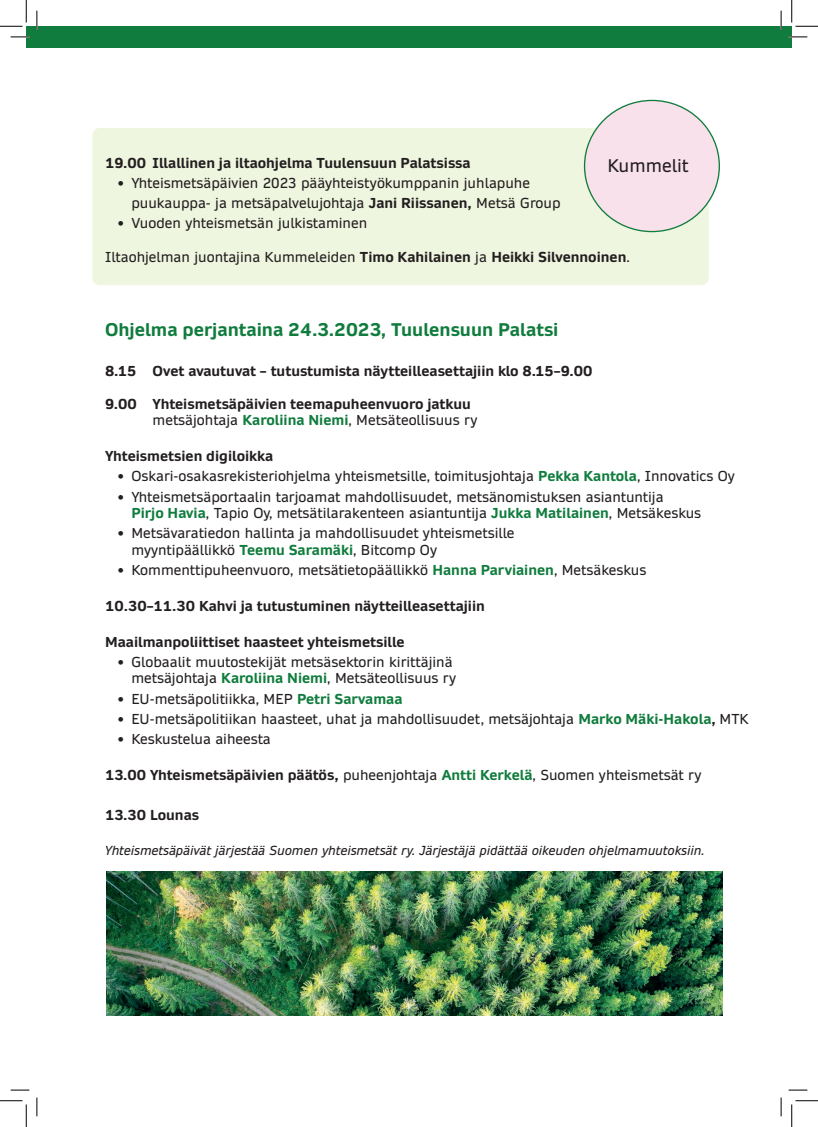
<style>
.page{position:relative;width:818px;height:1127px;background:#fff}
.page>*{position:absolute;margin:0;border:0;box-sizing:border-box;transform-origin:0 0}
.t1{font:700 17.5px "Daytona Pro";color:#107c3d}
.t2{font:17.5px "Daytona Pro";color:#231f20}
.t3{font:13.75px/16.5px "Daytona Pro";color:#231f20}
.t4{font:700 13.75px/16.5px "Daytona Pro";color:#231f20}
.t5{font:italic 12.5px "Daytona Pro";color:#231f20}
.s1{font-weight:700}
.s2{font-weight:400}
.s3{color:#107c3d}
.s4{font-weight:700;color:#107c3d}
</style>
<div class="page">
<div style="left:26px;top:26px;width:766px;height:22px;background:#107c3d"></div>
<div style="left:92px;top:128px;width:617px;height:157px;background:#eff6e0;border-radius:7px"></div>
<div style="left:584px;top:100px;width:135px;height:131px;background:#f9e1ec;border-radius:50%"></div>
<img style="left:106px;top:871px;width:617px;height:144px">
<svg style="left:11px;top:36px;width:18px;height:2px"></svg>
<svg style="left:788px;top:36px;width:19px;height:2px"></svg>
<svg style="left:11px;top:1089px;width:18px;height:1px"></svg>
<svg style="left:788px;top:1089px;width:19px;height:1px"></svg>
<svg style="left:36px;top:11px;width:2px;height:18px"></svg>
<svg style="left:36px;top:1097px;width:2px;height:18px"></svg>
<svg style="left:780px;top:11px;width:2px;height:18px"></svg>
<svg style="left:780px;top:1097px;width:2px;height:18px"></svg>
<svg style="left:0;top:0;width:27px;height:27px"></svg>
<svg style="left:0;top:1100px;width:27px;height:26px"></svg>
<svg style="left:791px;top:0;width:27px;height:27px"></svg>
<svg style="left:791px;top:1100px;width:27px;height:26px"></svg>
<p class="t4" style="left:105px;top:155px;width:367px">19.00 Illallinen ja iltaohjelma Tuulensuun Palatsissa</p>
<p class="t3" style="left:131px;top:173px;width:431px;line-height:20px;text-indent:-14px">• Yhteismetsäpäivien 2023 pääyhteistyökumppanin juhlapuhe puukauppa- ja metsäpalvelujohtaja <span class="s1">Jani Riissanen,</span> Metsä Group</p>
<p class="t3" style="left:118px;top:215px;width:251px">• Vuoden yhteismetsän julkistaminen</p>
<p class="t3" style="left:105px;top:249px;width:526px">Iltaohjelman juontajina Kummeleiden <span class="s1">Timo Kahilainen</span> ja <span class="s1">Heikki Silvennoinen</span>.</p>
<p class="t2" style="left:607px;top:154px;width:83px">Kummelit</p>
<p class="t1" style="left:105px;top:317px;width:455px">Ohjelma perjantaina 24.3.2023, Tuulensuun Palatsi</p>
<p class="t4" style="left:105px;top:363px;width:489px">8.15 Ovet avautuvat – tutustumista näytteilleasettajiin klo 8.15–9.00</p>
<p class="t4" style="left:153px;top:395px;width:326px;text-indent:-48px">9.00 Yhteismetsäpäivien teemapuheenvuoro jatkuu <span class="s2">metsäjohtaja</span> <span class="s3">Karoliina Niemi</span><span class="s2">, Metsäteollisuus ry</span></p>
<p class="t4" style="left:105px;top:448px;width:170px">Yhteismetsien digiloikka</p>
<p class="t3" style="left:118px;top:468px;width:619px">• Oskari-osakasrekisteriohjelma yhteismetsille, toimitusjohtaja <span class="s4">Pekka Kantola</span>, Innovatics Oy</p>
<p class="t3" style="left:131px;top:488px;width:571px;text-indent:-14px">• Yhteismetsäportaalin tarjoamat mahdollisuudet, metsänomistuksen asiantuntija<br><span class="s4">Pirjo Havia</span>, Tapio Oy, metsätilarakenteen asiantuntija <span class="s4">Jukka Matilainen</span>, Metsäkeskus</p>
<p class="t3" style="left:131px;top:524px;width:385px;text-indent:-14px">• Metsävaratiedon hallinta ja mahdollisuudet yhteismetsille myyntipäällikkö <span class="s4">Teemu Saramäki</span>, Bitcomp Oy</p>
<p class="t3" style="left:118px;top:561px;width:530px">• Kommenttipuheenvuoro, metsätietopäällikkö <span class="s4">Hanna Parviainen</span>, Metsäkeskus</p>
<p class="t4" style="left:105px;top:597px;width:381px">10.30–11.30 Kahvi ja tutustuminen näytteilleasettajiin</p>
<p class="t4" style="left:105px;top:633px;width:301px">Maailmanpoliittiset haasteet yhteismetsille</p>
<p class="t3" style="left:118px;top:653px;width:340px;text-align:right">• Globaalit muutostekijät metsäsektorin kirittäjinä metsäjohtaja <span class="s4">Karoliina Niemi</span>, Metsäteollisuus ry</p>
<p class="t3" style="left:118px;top:690px;width:286px">• EU-metsäpolitiikka, MEP <span class="s4">Petri Sarvamaa</span></p>
<p class="t3" style="left:118px;top:710px;width:632px">• EU-metsäpolitiikan haasteet, uhat ja mahdollisuudet, metsäjohtaja <span class="s4">Marko Mäki-Hakola</span><span class="s1">,</span> MTK</p>
<p class="t3" style="left:118px;top:730px;width:155px">• Keskustelua aiheesta</p>
<p class="t3" style="left:105px;top:766px;width:598px"><span class="s1">13.00 Yhteismetsäpäivien päätös,</span> puheenjohtaja <span class="s4">Antti Kerkelä</span>, Suomen yhteismetsät ry</p>
<p class="t4" style="left:105px;top:806px;width:95px">13.30 Lounas</p>
<p class="t5" style="left:105px;top:841px;width:601px">Yhteismetsäpäivät järjestää Suomen yhteismetsät ry. Järjestäjä pidättää oikeuden ohjelmamuutoksiin.</p>
</div>
